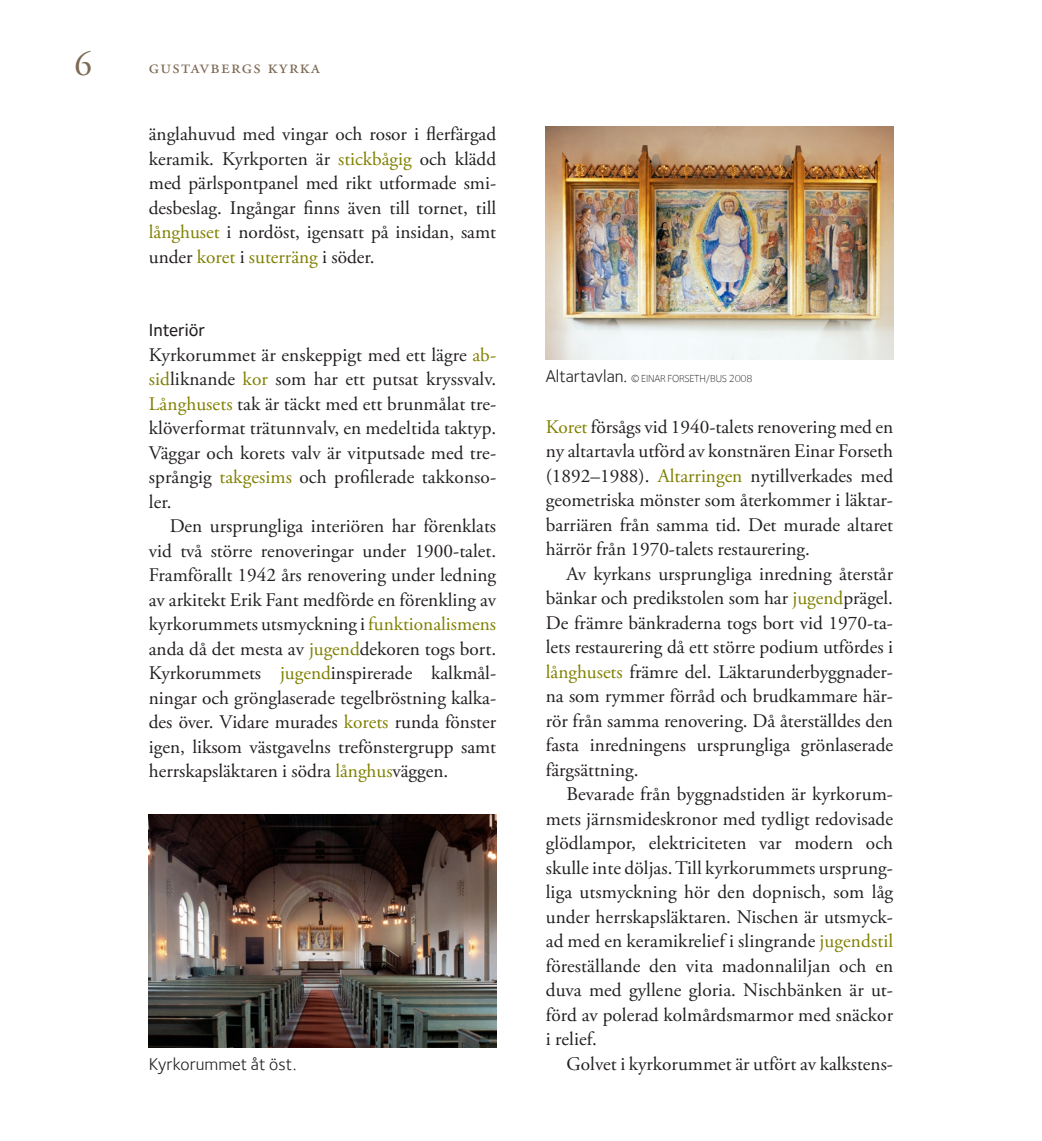
<style>
.page{position:relative;width:1042px;height:1141px;background:#fff}
.page>*{position:absolute;margin:0;border:0;box-sizing:border-box;transform-origin:0 0}
.t1{font:35px "Adobe Garamond Pro";color:#7c6954}
.Bröd_med_indrag{font:19.25px/24.5px "Adobe Garamond Pro";color:#231f20;text-align:justify}
.Bröd_utan_indrag{font:19.25px/24.5px "Adobe Garamond Pro";color:#231f20;text-align:justify}
.t2{font:19.25px "Adobe Garamond Pro";letter-spacing:.075em;color:#7c6954}
.Rubrik_4_gemena_svar{font:500 18.03px "Foundry Sterling";color:#231f20}
.Bildtext{font:17.5px "Foundry Sterling";color:#231f20}
.Bildtext-2{font:300 10.5px "Foundry Sterling";letter-spacing:-.025em;color:#231f20}
.s1{color:#808000}
.s2{font-weight:400;font-size:17.5px}
</style>
<div class="page">
<img style="left:149px;top:814px;width:347px;height:234px">
<img style="left:546px;top:126px;width:347px;height:234px">
<h1 class="t1" style="left:74px;top:43px;width:19px">6</h1>
<p class="t2" style="left:149px;top:56px;width:172px">gustavbergs kyrka</p>
<p class="Bröd_med_indrag" style="left:149px;top:123px;width:349px">änglahuvud med vingar och rosor i flerfärgad keramik. Kyrkporten är <span class="s1">stickbågig</span> och klädd med pärlspontpanel med rikt utformade smi&shy;desbeslag. Ingångar finns även till tornet, till <span class="s1">långhuset</span> i nordöst, igensatt på insidan, samt under <span class="s1">koret</span> i <span class="s1">suterräng</span> i söder.</p>
<p class="Rubrik_4_gemena_svar" style="left:149px;top:320px;width:58px">Interiör</p>
<p class="Bröd_utan_indrag" style="left:149px;top:343px;width:349px">Kyrkorummet är enskeppigt med ett lägre <span class="s1">ab&shy;sid</span>liknande <span class="s1">kor</span> som har ett putsat kryssvalv.<br><span class="s1">Långhusets</span> tak är täckt med ett brunmålat tre&shy;klöverformat trätunnvalv, en medeltida taktyp.<br>Väggar och korets valv är vitputsade med tre&shy;språngig <span class="s1">takgesims</span> och profilerade takkonso&shy;ler.</p>
<p class="Bröd_med_indrag" style="left:149px;top:515px;width:349px;text-indent:21px">Den ursprungliga interiören har förenklats vid två större renoveringar under 1900-talet.<br>Framförallt 1942 års renovering under ledning av arkitekt Erik Fant medförde en förenkling av kyrkorummets utsmyckning i <span class="s1">funktionalismens </span>anda då det mesta av <span class="s1">jugend</span>dekoren togs bort.<br>Kyrkorummets <span class="s1">jugend</span>inspirerade kalkmål&shy;ningar och grönglaserade tegelbröstning kalka&shy;des över. Vidare murades <span class="s1">korets</span> runda fönster igen, liksom västgavelns trefönstergrupp samt herrskapsläktaren i södra <span class="s1">långhus</span>väggen.</p>
<p class="Bildtext-2" style="left:546px;top:373px;width:208px"><span class="s2">Altartavlan.</span> © EINAR FORSETH/bus 2008</p>
<p class="Bröd_utan_indrag" style="left:546px;top:415px;width:349px"><span class="s1">Koret</span> försågs vid 1940-talets renovering med en ny altartavla utförd av konstnären Einar Forseth (1892–1988). <span class="s1">Altarringen</span> nytillverkades med geometriska mönster som återkommer i läktar&shy;barriären från samma tid. Det murade altaret härrör från 1970-talets restaurering.</p>
<p class="Bröd_med_indrag" style="left:546px;top:562px;width:349px;text-indent:21px">Av kyrkans ursprungliga inredning återstår bänkar och predikstolen som har <span class="s1">jugend</span>prägel.<br>De främre bänkraderna togs bort vid 1970-ta&shy;lets restaurering då ett större podium utfördes i <span class="s1">långhusets</span> främre del. Läktarunderbyggnader&shy;na som rymmer förråd och brudkammare här&shy;rör från samma renovering. Då återställdes den fasta inredningens ursprungliga grönlaserade färgsättning.</p>
<p class="Bröd_med_indrag" style="left:546px;top:783px;width:349px;text-indent:21px">Bevarade från byggnadstiden är kyrkorum&shy;mets järnsmideskronor med tydligt redovisade glödlampor, elektriciteten var modern och skulle inte döljas. Till kyrkorummets ursprung&shy;liga utsmyckning hör den dopnisch, som låg under herrskapsläktaren. Nischen är utsmyck&shy;ad med en keramikrelief i slingrande <span class="s1">jugendstil </span>föreställande den vita madonnaliljan och en duva med gyllene gloria. Nischbänken är ut&shy;förd av polerad kolmårdsmarmor med snäckor i relief.</p>
<p class="Bildtext" style="left:149px;top:1054px;width:149px">Kyrkorummet åt öst.</p>
<p class="Bröd_med_indrag" style="left:566px;top:1052px;width:328px">Golvet i kyrkorummet är utfört av kalkstens-</p>
</div>
